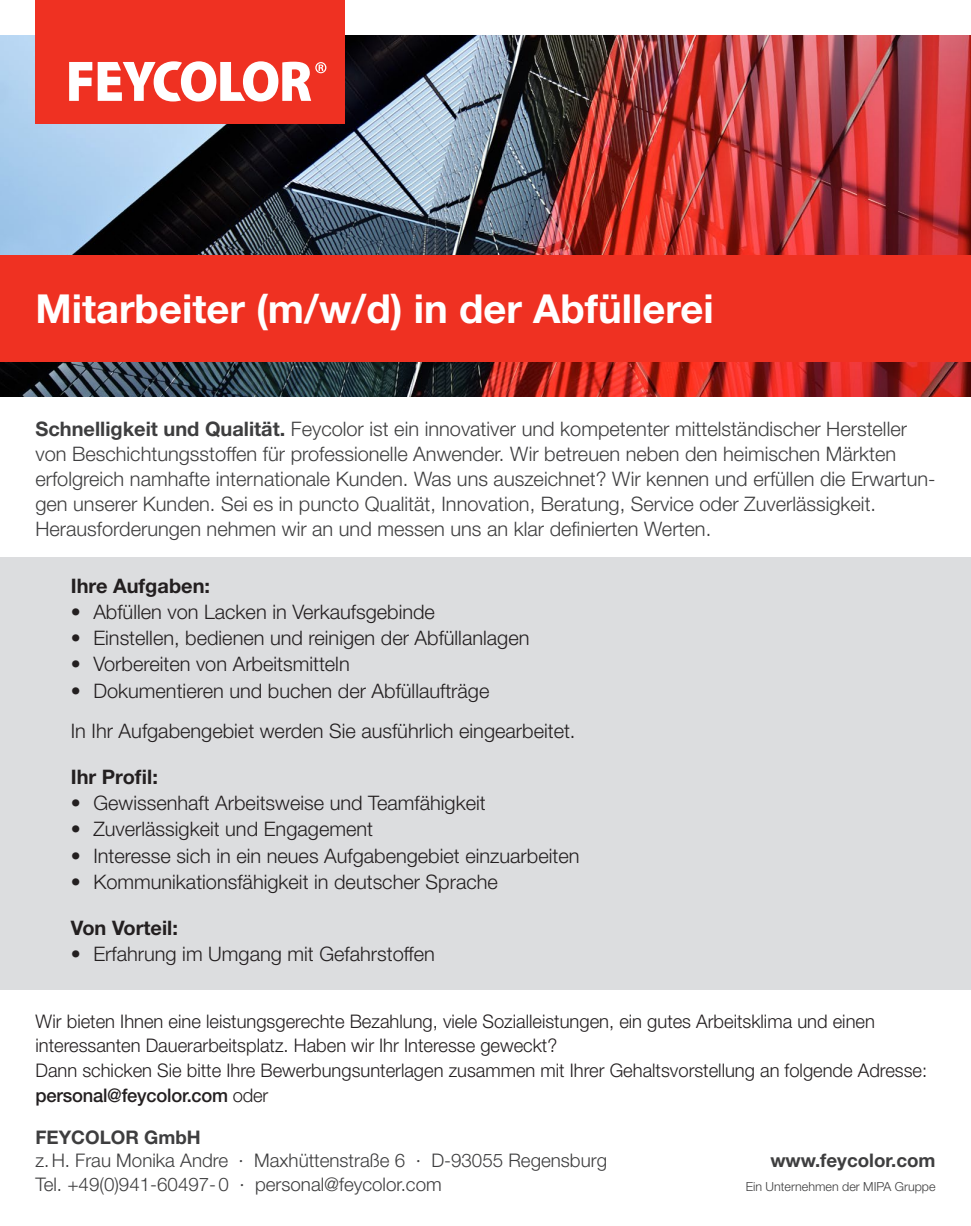
<style>
.page{position:relative;width:971px;height:1226px;background:#fff}
.page>*{position:absolute;margin:0;border:0;box-sizing:border-box;transform-origin:0 0}
.t1{font:700 40px "Helvetica Neue LT Std";color:#fff}
.t2{font:300 20px/25px "Helvetica Neue LT Std";color:#3e3e3f}
.t3{font:300 20px/40px "Helvetica Neue LT Std";color:#231f20}
.t4{font:700 20px "Helvetica Neue LT Std";color:#231f20}
.t5{font:300 18.75px/24.5px "Helvetica Neue LT Std";color:#231f20}
.t6{font:300 18.75px/23.8px "Helvetica Neue LT Std";color:#3e3e3f}
.t7{font:700 18.75px "Helvetica Neue LT Std";color:#3e3e3f}
.t8{font:300 12.5px "Helvetica Neue LT Std";color:#3e3e3f}
.s1{font-weight:700}
.s2{font-weight:500}
</style>
<div class="page">
<div style="left:0;top:557px;width:971px;height:432px;background:#dcdddf"></div>
<img style="left:0;top:35px;width:971px;height:362px">
<div style="left:36px;top:0;width:309px;height:124px;background:#ef3122"></div>
<svg style="left:69px;top:61px;width:257px;height:41px"></svg>
<div style="left:0;top:255px;width:971px;height:106px;background:#ef3122"></div>
<h1 class="t1" style="left:35px;top:284px;width:680px">Mitarbeiter (m/w/d) in der Abfüllerei</h1>
<p class="t2" style="left:35px;top:416px;width:902px"><span class="s1">Schnelligkeit und Qualität.</span> Feycolor ist ein innovativer und kompetenter mittelständischer Hersteller von Beschichtungsstoffen für professionelle Anwender. Wir betreuen neben den heimischen Märkten erfolgreich namhafte internationale Kunden. Was uns auszeichnet? Wir kennen und erfüllen die Erwartun&shy;gen unserer Kunden. Sei es in puncto Qualität, Innovation, Beratung, Service oder Zuverlässigkeit.<br>Herausforderungen nehmen wir an und messen uns an klar definierten Werten.</p>
<p class="t4" style="left:71px;top:573px;width:141px">Ihre Aufgaben:</p>
<p class="t3" style="left:71px;top:591px;width:366px">• Abfüllen von Lacken in Verkaufsgebinde</p>
<p class="t3" style="left:71px;top:618px;width:460px">• Einstellen, bedienen und reinigen der Abfüllanlagen</p>
<p class="t3" style="left:71px;top:644px;width:280px">• Vorbereiten von Arbeitsmitteln</p>
<p class="t3" style="left:71px;top:670px;width:506px">• Dokumentieren und buchen der Abfüllaufträge<br>In Ihr Aufgabengebiet werden Sie ausführlich eingearbeitet.</p>
<p class="t4" style="left:71px;top:764px;width:89px">Ihr Profil:</p>
<p class="t3" style="left:71px;top:783px;width:416px">• Gewissenhaft Arbeitsweise und Teamfähigkeit</p>
<p class="t3" style="left:71px;top:809px;width:304px">• Zuverlässigkeit und Engagement</p>
<p class="t3" style="left:71px;top:835px;width:510px">• Interesse sich in ein neues Aufgabengebiet einzuarbeiten</p>
<p class="t3" style="left:71px;top:861px;width:428px">• Kommunikationsfähigkeit in deutscher Sprache</p>
<p class="t4" style="left:71px;top:916px;width:109px">Von Vorteil:</p>
<p class="t3" style="left:71px;top:934px;width:366px">• Erfahrung im Umgang mit Gefahrstoffen</p>
<p class="t5" style="left:35px;top:1008px;width:893px">Wir bieten Ihnen eine leistungsgerechte Bezahlung, viele Sozialleistungen, ein gutes Arbeitsklima und einen interessanten Dauerarbeitsplatz. Haben wir Ihr Interesse geweckt?<br>Dann schicken Sie bitte Ihre Bewerbungsunterlagen zusammen mit Ihrer Gehaltsvorstellung an folgende Adresse: <span class="s2">personal@feycolor.com</span> oder</p>
<p class="t7" style="left:35px;top:1125px;width:167px">FEYCOLOR GmbH</p>
<p class="t6" style="left:35px;top:1148px;width:573px">z.H. Frau Monika Andre · Maxhüttenstraße 6 · D-93055 Regensburg<br>Tel. +49(0)941-60497-0 · personal@feycolor.com</p>
<p class="t7" style="left:770px;top:1149px;width:167px">www.feycolor.com</p>
<p class="t8" style="left:746px;top:1179px;width:191px">Ein Unternehmen der MIPA Gruppe</p>
</div>
